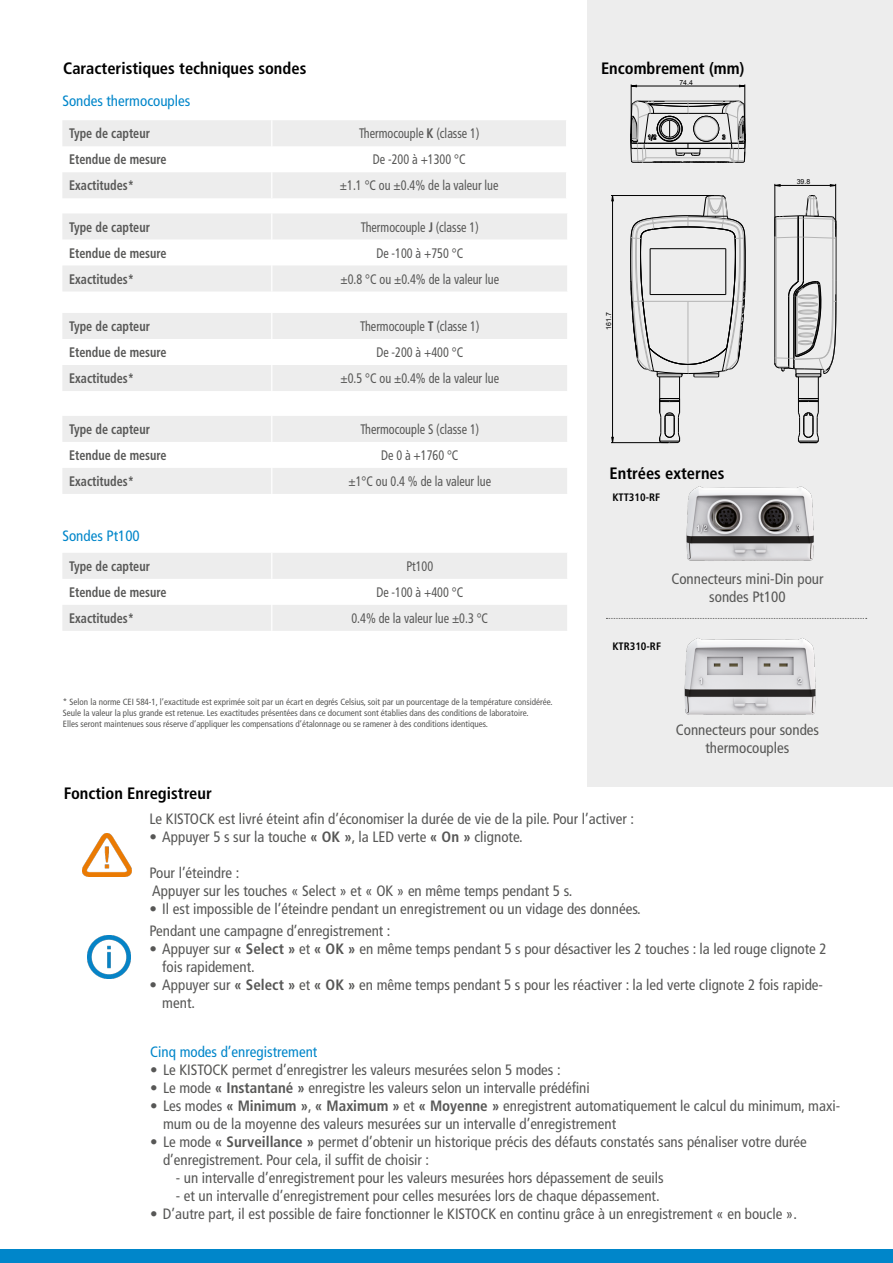
<style>
.page{position:relative;width:893px;height:1263px;background:#fff}
.page>*{position:absolute;margin:0;border:0;box-sizing:border-box;transform-origin:0 0}
.t1{font:700 condensed 16.5px "Frutiger LT Std";color:#000}
.t2{font:condensed 15px/18px "Frutiger LT Std";color:#575756}
.t3{font:condensed 15px "Frutiger LT Std";color:#0086ca}
.t4{font:condensed 13.8px "Frutiger LT Std";color:#575756;scale:.88 1}
.t5{font:700 condensed 13.8px "Frutiger LT Std";color:#575756;scale:.88 1}
.t6{font:700 condensed 10.8px "Frutiger LT Std";color:#000}
.t7{font:condensed 9px/10.8px "Frutiger LT Std";color:#575756}
.t8{font:6.9px "Arial";color:#000}
.s1{font-weight:700}
</style>
<div class="page">
<div style="left:0;top:1249px;width:893px;height:14px;background:#0086ca"></div>
<img style="left:82px;top:833px;width:49px;height:43px">
<img style="left:88px;top:936px;width:42px;height:42px">
<svg style="left:62px;top:120px;width:504px;height:78px"></svg>
<svg style="left:62px;top:214px;width:505px;height:77px"></svg>
<svg style="left:62px;top:313px;width:505px;height:78px"></svg>
<svg style="left:62px;top:416px;width:505px;height:78px"></svg>
<svg style="left:62px;top:553px;width:505px;height:78px"></svg>
<div style="left:587px;top:0;width:306px;height:786px;background:#ededed"></div>
<hr style="left:774px;top:218px;width:1px;height:145px;background:#000">
<hr style="left:776px;top:238px;width:1px;height:120px;background:#b5b5b5">
<hr style="left:798px;top:237px;width:1px;height:44px;background:#000">
<hr style="left:798px;top:377px;width:1px;height:36px;background:#000">
<svg style="left:799px;top:398px;width:19px;height:4px"></svg>
<hr style="left:803px;top:216px;width:1px;height:65px;background:#000">
<hr style="left:818px;top:377px;width:1px;height:36px;background:#000">
<svg style="left:797px;top:412px;width:22px;height:32px"></svg>
<hr style="left:833px;top:238px;width:1px;height:63px;background:#b5b5b5">
<hr style="left:835px;top:238px;width:1px;height:56px;background:#b5b5b5">
<hr style="left:832px;top:238px;width:1px;height:42px;background:#b5b5b5">
<svg style="left:774px;top:195px;width:63px;height:44px"></svg>
<svg style="left:630px;top:195px;width:116px;height:249px"></svg>
<svg style="left:774px;top:280px;width:63px;height:98px"></svg>
<svg style="left:630px;top:100px;width:116px;height:63px"></svg>
<div style="left:693px;top:116px;width:26px;height:26px;border:1px solid #000;border-radius:50%"></div>
<div style="left:694px;top:117px;width:24px;height:23px;border:1px solid #b5b5b5;border-radius:50%"></div>
<hr style="left:611px;top:442px;width:57px;height:1px;background:#000">
<hr style="left:612px;top:195px;width:1px;height:248px;background:#000">
<hr style="left:611px;top:195px;width:103px;height:1px;background:#000">
<hr style="left:775px;top:184px;width:1px;height:52px;background:#000">
<hr style="left:835px;top:184px;width:1px;height:53px;background:#000">
<hr style="left:775px;top:185px;width:61px;height:1px;background:#000">
<hr style="left:631px;top:84px;width:1px;height:53px;background:#000">
<hr style="left:631px;top:86px;width:114px;height:1px;background:#000">
<hr style="left:744px;top:84px;width:1px;height:53px;background:#000">
<img style="left:684px;top:638px;width:132px;height:77px">
<img style="left:686px;top:486px;width:128px;height:75px">
<svg style="left:606px;top:618px;width:261px;height:1px"></svg>
<p class="t1" style="left:63px;top:59px;width:245px">Caracteristiques techniques sondes</p>
<p class="t3" style="left:62px;top:92px;width:130px">Sondes thermocouples</p>
<p class="t5" style="left:69px;top:125px;width:93px">Type de capteur</p>
<p class="t4" style="left:359px;top:126px;width:138px">Thermocouple <span class="s1">K</span> (classe 1)</p>
<p class="t5" style="left:69px;top:151px;width:112px">Etendue de mesure</p>
<p class="t4" style="left:373px;top:152px;width:107px">De -200 à +1300 °C</p>
<p class="t5" style="left:69px;top:177px;width:75px">Exactitudes*</p>
<p class="t4" style="left:340px;top:178px;width:182px">±1.1 °C ou ±0.4% de la valeur lue</p>
<p class="t5" style="left:69px;top:219px;width:93px">Type de capteur</p>
<p class="t4" style="left:361px;top:219px;width:136px">Thermocouple <span class="s1">J</span> (classe 1)</p>
<p class="t5" style="left:69px;top:245px;width:112px">Etendue de mesure</p>
<p class="t4" style="left:376px;top:245px;width:100px">De -100 à +750 °C</p>
<p class="t5" style="left:69px;top:271px;width:75px">Exactitudes*</p>
<p class="t4" style="left:340px;top:271px;width:182px">±0.8 °C ou ±0.4% de la valeur lue</p>
<p class="t5" style="left:69px;top:318px;width:93px">Type de capteur</p>
<p class="t4" style="left:360px;top:318px;width:137px">Thermocouple <span class="s1">T</span> (classe 1)</p>
<p class="t5" style="left:69px;top:344px;width:112px">Etendue de mesure</p>
<p class="t4" style="left:376px;top:344px;width:100px">De -200 à +400 °C</p>
<p class="t5" style="left:69px;top:370px;width:75px">Exactitudes*</p>
<p class="t4" style="left:340px;top:370px;width:182px">±0.5 °C ou ±0.4% de la valeur lue</p>
<p class="t5" style="left:69px;top:421px;width:93px">Type de capteur</p>
<p class="t4" style="left:360px;top:421px;width:137px">Thermocouple S (classe 1)</p>
<p class="t5" style="left:69px;top:447px;width:112px">Etendue de mesure</p>
<p class="t4" style="left:381px;top:447px;width:89px">De 0 à +1760 °C</p>
<p class="t5" style="left:69px;top:473px;width:75px">Exactitudes*</p>
<p class="t4" style="left:348px;top:473px;width:163px">±1°C ou 0.4 % de la valeur lue</p>
<p class="t3" style="left:62px;top:527px;width:79px">Sondes Pt100</p>
<p class="t5" style="left:69px;top:558px;width:93px">Type de capteur</p>
<p class="t4" style="left:406px;top:558px;width:32px">Pt100</p>
<p class="t5" style="left:69px;top:584px;width:112px">Etendue de mesure</p>
<p class="t4" style="left:376px;top:584px;width:100px">De -100 à +400 °C</p>
<p class="t5" style="left:69px;top:610px;width:75px">Exactitudes*</p>
<p class="t4" style="left:351px;top:610px;width:157px">0.4% de la valeur lue ±0.3 °C</p>
<p class="t7" style="left:63px;top:696px;width:491px">* Selon la norme CEI 584-1, l’exactitude est exprimée soit par un écart en degrés Celsius, soit par un pourcentage de la température considérée.<br>Seule la valeur la plus grande est retenue. Les exactitudes présentées dans ce document sont établies dans des conditions de laboratoire.<br>Elles seront maintenues sous réserve d’appliquer les compensations d’étalonnage ou se ramener à des conditions identiques.</p>
<p class="t1" style="left:601px;top:59px;width:145px">Encombrement (mm)</p>
<p class="t8" style="left:679px;top:78px;width:15px">74.4</p>
<p class="t8" style="left:604px;top:330px;width:19px;rotate:-90deg">161.7</p>
<p class="t8" style="left:797px;top:177px;width:15px">39.8</p>
<p class="t1" style="left:609px;top:463px;width:117px">Entrées externes</p>
<p class="t6" style="left:612px;top:490px;width:49px">KTT310-RF</p>
<p class="t2" style="left:671px;top:570px;width:154px;text-align:center">Connecteurs mini-Din pour sondes Pt100</p>
<p class="t6" style="left:612px;top:640px;width:50px">KTR310-RF</p>
<p class="t2" style="left:676px;top:721px;width:145px;text-align:center">Connecteurs pour sondes thermocouples</p>
<p class="t1" style="left:64px;top:783px;width:150px">Fonction Enregistreur</p>
<p class="t2" style="left:150px;top:810px;width:486px">Le KISTOCK est livré éteint afin d’économiser la durée de vie de la pile. Pour l’activer :</p>
<p class="t2" style="left:150px;top:828px;width:375px">• Appuyer 5 s sur la touche <span class="s1">« OK »</span>, la LED verte <span class="s1">« On »</span> clignote.</p>
<p class="t2" style="left:150px;top:864px;width:424px">Pour l’éteindre :<br>Appuyer sur les touches « Select » et « OK » en même temps pendant 5 s.</p>
<p class="t2" style="left:150px;top:898px;width:493px;line-height:21.8px">• Il est impossible de l’éteindre pendant un enregistrement ou un vidage des données.<br>Pendant une campagne d’enregistrement :</p>
<p class="t2" style="left:162px;top:940px;width:666px;text-indent:-13px">• Appuyer sur <span class="s1">« Select »</span> et <span class="s1">« OK »</span> en même temps pendant 5 s pour désactiver les 2 touches : la led rouge clignote 2 fois rapidement.</p>
<p class="t2" style="left:162px;top:976px;width:662px;text-indent:-13px">• Appuyer sur <span class="s1">« Select »</span> et <span class="s1">« OK »</span> en même temps pendant 5 s pour les réactiver : la led verte clignote 2 fois rapide&shy;ment.</p>
<p class="t3" style="left:150px;top:1043px;width:169px">Cinq modes d’enregistrement</p>
<p class="t2" style="left:150px;top:1061px;width:412px">• Le KISTOCK permet d’enregistrer les valeurs mesurées selon 5 modes :</p>
<p class="t2" style="left:150px;top:1079px;width:441px">• Le mode <span class="s1">« Instantané »</span> enregistre les valeurs selon un intervalle prédéfini</p>
<p class="t2" style="left:163px;top:1097px;width:679px;text-indent:-13px">• Les modes <span class="s1">« Minimum »</span>, <span class="s1">« Maximum »</span> et <span class="s1">« Moyenne »</span> enregistrent automatiquement le calcul du minimum, maxi&shy;mum ou de la moyenne des valeurs mesurées sur un intervalle d’enregistrement</p>
<p class="t2" style="left:163px;top:1133px;width:645px;text-indent:-13px">• Le mode <span class="s1">« Surveillance »</span> permet d’obtenir un historique précis des défauts constatés sans pénaliser votre durée d’enregistrement. Pour cela, il suffit de choisir :</p>
<p class="t2" style="left:176px;top:1169px;width:490px">- un intervalle d’enregistrement pour les valeurs mesurées hors dépassement de seuils</p>
<p class="t2" style="left:176px;top:1187px;width:485px">- et un intervalle d’enregistrement pour celles mesurées lors de chaque dépassement.</p>
<p class="t2" style="left:150px;top:1205px;width:648px">• D’autre part, il est possible de faire fonctionner le KISTOCK en continu grâce à un enregistrement « en boucle ».</p>
</div>
